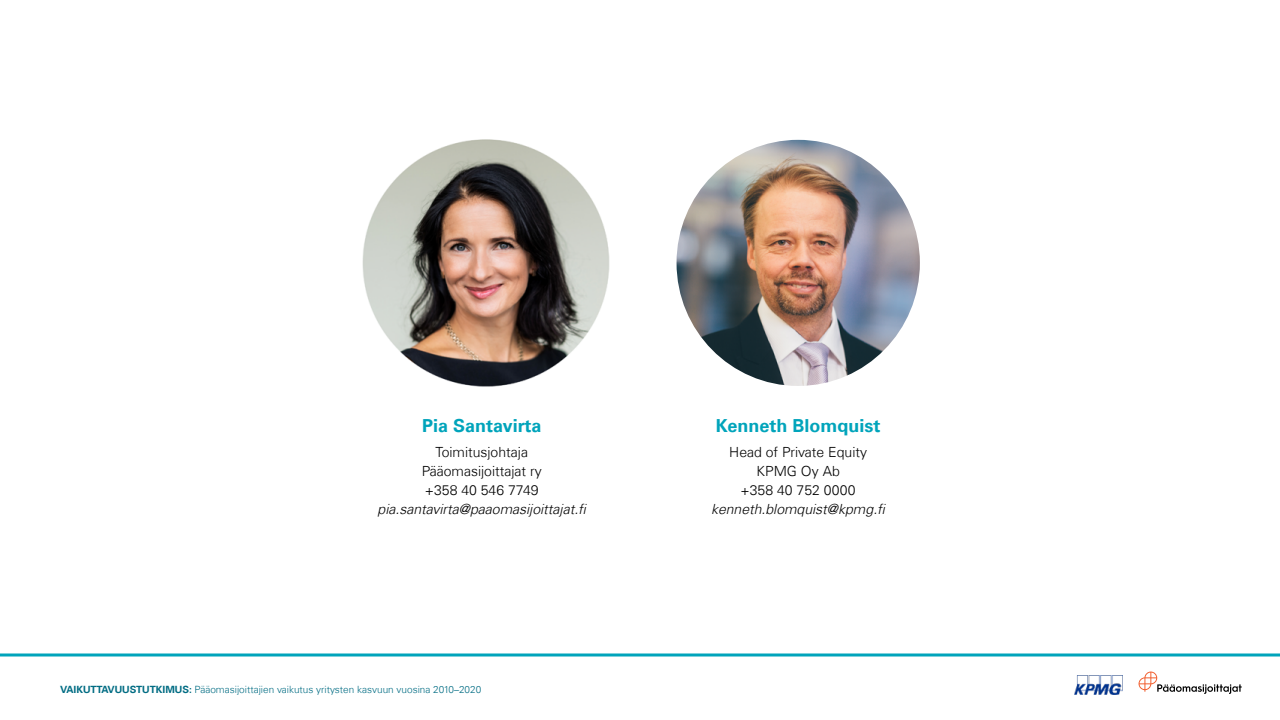
<style>
.page{position:relative;width:1280px;height:720px;background:#fff}
.page>*{position:absolute;margin:0;border:0;box-sizing:border-box;transform-origin:0 0}
.t1{font:700 18px "Universfor KPMG";color:#00a4bb}
.t2{font:300 14px/19px "Universfor KPMG";color:#000;text-align:center}
.t3{font:italic 300 14px "Universfor KPMG";color:#000}
.t4{font:300 10px "Universfor KPMG";color:#006c83}
.s1{font-weight:700}
</style>
<div class="page">
<img style="left:1075px;top:676px;width:47px;height:19px">
<svg style="left:1139px;top:672px;width:103px;height:22px"></svg>
<hr style="left:0;top:654px;width:1280px;height:2px;background:#00a4bb">
<img style="left:362px;top:139px;width:248px;height:248px">
<img style="left:677px;top:140px;width:243px;height:246px">
<p class="t1" style="left:422px;top:415px;width:121px">Pia Santavirta</p>
<p class="t2" style="left:422px;top:443px;width:122px">Toimitusjohtaja<br>Pääomasijoittajat ry +358 40 546 7749</p>
<p class="t3" style="left:378px;top:501px;width:211px">pia.santavirta@paaomasijoittajat.fi</p>
<p class="t4" style="left:60px;top:683px;width:423px"><span class="s1">VAIKUTTAVUUSTUTKIMUS:</span> Pääomasijoittajien vaikutus yritysten kasvuun vuosina 2010–2020</p>
<p class="t1" style="left:716px;top:415px;width:166px">Kenneth Blomquist</p>
<p class="t2" style="left:729px;top:443px;width:139px">Head of Private Equity<br>KPMG Oy Ab<br>+358 40 752 0000</p>
<p class="t3" style="left:711px;top:501px;width:176px">kenneth.blomquist@kpmg.fi</p>
</div>
